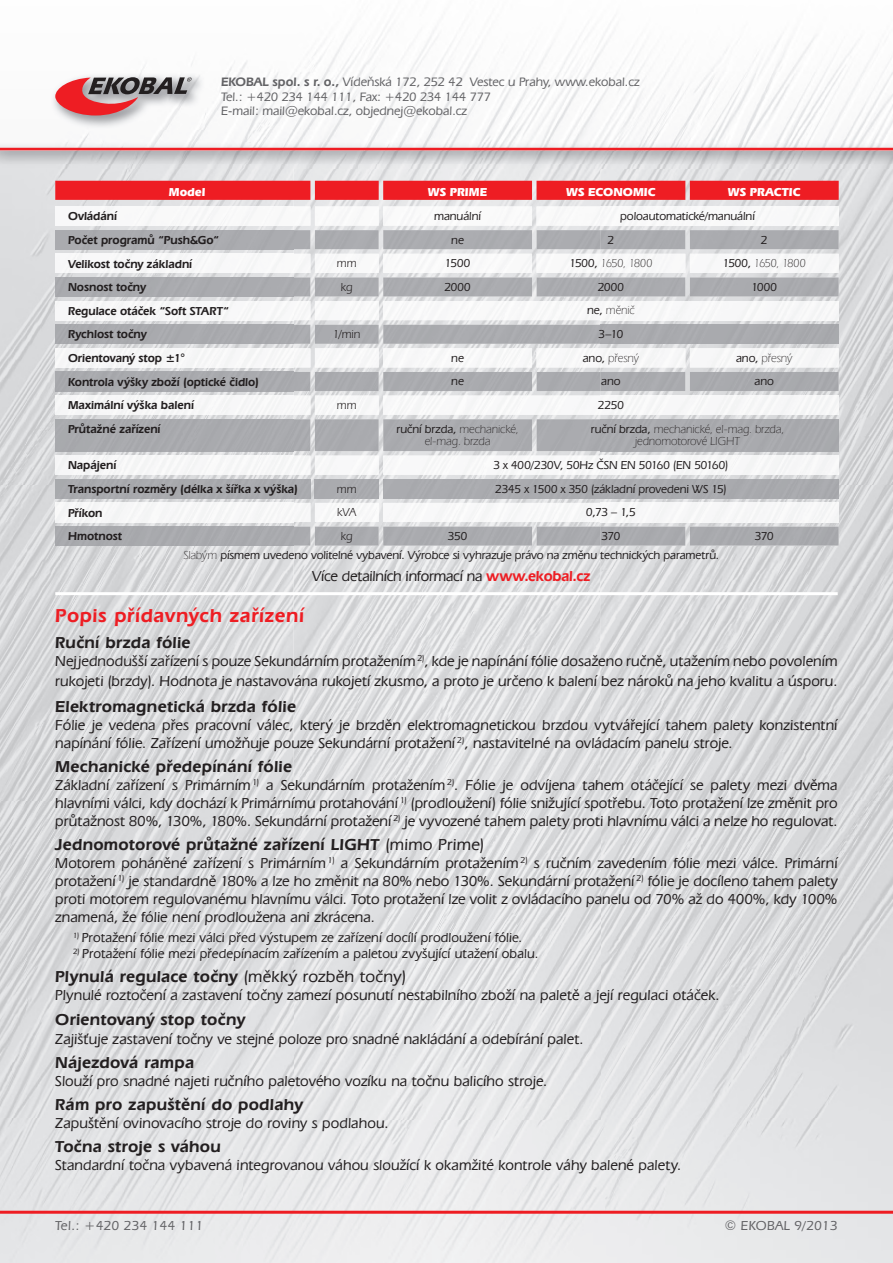
<style>
.page{position:relative;width:893px;height:1263px;background:#fff}
.page>*{position:absolute;margin:0;border:0;box-sizing:border-box;transform-origin:0 0}
.t1{font:600 19.5px "Eras IT Cby BTCE";letter-spacing:.03em;color:#ee1d23;scale:1.04 1}
.t2{font:600 16.5px "Eras IT Cby BTCE";letter-spacing:.015em;color:#231f20;scale:1.04 1}
.t3{font:500 15px/18px "Eras IT Cby BTCE";letter-spacing:.005em;color:#231f20}
.t4{font:500 15px "Eras IT Cby BTCE";letter-spacing:-.015em;color:#231f20}
.t5{font:500 13.5px "Eras IT Cby BTCE";letter-spacing:.01em;color:#231f20}
.t6{font:500 13.5px "Eras IT Cby BTCE";letter-spacing:.03em;color:#636366}
.t7{font:500 12.75px/14.2px "Eras IT Cby BTCE";color:#636366}
.t8{font:600 12px "Eras IT Cby BTCE";letter-spacing:-.005em;color:#231f20}
.t9{font:500 12px "Eras IT Cby BTCE";letter-spacing:-.005em;color:#231f20}
.t10{font:300 12px/12px "Eras IT Cby BTCE";letter-spacing:-.01em;color:#231f20;text-align:center}
.t11{font:700 12px "Eras IT Cby BTCE";letter-spacing:-.005em;color:#fff}
.t12{font:12px "Eras IT Cby BTCE";letter-spacing:-.005em;color:#231f20}
.s1{font-weight:600}
.s2{font-weight:500}
.s3{font-weight:300}
.s4{font-weight:600;color:#ee1d23}
</style>
<div class="page">
<img style="left:0;top:24px;width:893px;height:1239px">
<hr style="left:0;top:1211px;width:893px;height:3px;background:#ee1d23">
<hr style="left:0;top:148px;width:893px;height:2px;background:#ee1d23">
<img style="left:55px;top:503px;width:784px;height:19px">
<img style="left:55px;top:456px;width:784px;height:19px">
<img style="left:55px;top:396px;width:784px;height:19px">
<img style="left:55px;top:348px;width:784px;height:19px">
<img style="left:55px;top:301px;width:784px;height:19px">
<img style="left:55px;top:254px;width:784px;height:19px">
<img style="left:55px;top:206px;width:784px;height:20px">
<img style="left:55px;top:526px;width:784px;height:20px">
<div style="left:383px;top:479px;width:456px;height:19px;background:#a9aaae"></div>
<img style="left:315px;top:479px;width:64px;height:19px">
<div style="left:55px;top:479px;width:255px;height:19px;background:#a8aaad"></div>
<div style="left:55px;top:419px;width:784px;height:32px;background:#a9aaae"></div>
<div style="left:55px;top:372px;width:784px;height:19px;background:#a9aaae"></div>
<div style="left:55px;top:325px;width:784px;height:19px;background:#a9aaae"></div>
<img style="left:55px;top:277px;width:784px;height:20px">
<div style="left:55px;top:230px;width:784px;height:19px;background:#aaabaf"></div>
<svg style="left:55px;top:181px;width:784px;height:19px;background:#ed2328"></svg>
<img style="left:51px;top:73px;width:154px;height:56px">
<svg style="left:55px;top:77px;width:137px;height:39px;background:#b88588"></svg>
<hr style="left:55px;top:592px;width:783px;height:3px;background:#fff">
<p class="t7" style="left:221px;top:76px;width:420px"><span class="s1">EKOBAL spol. s r. o.,</span> Vídeňská 172, 252 42 Vestec u Prahy, www.ekobal.cz<br>Tel.: +420 234 144 111, Fax: +420 234 144 777<br>E-mail: mail@ekobal.cz, objednej@ekobal.cz</p>
<p class="t11" style="left:169px;top:187px;width:38px">Model</p>
<p class="t11" style="left:428px;top:187px;width:61px">WS PRIME</p>
<p class="t11" style="left:566px;top:187px;width:91px">WS ECONOMIC</p>
<p class="t11" style="left:728px;top:187px;width:74px">WS PRACTIC</p>
<p class="t8" style="left:68px;top:212px;width:51px">Ovládání</p>
<p class="t9" style="left:434px;top:212px;width:48px">manuální</p>
<p class="t9" style="left:620px;top:212px;width:136px">poloautomatické/manuální</p>
<p class="t8" style="left:68px;top:236px;width:152px">Počet programů “Push&amp;Go“</p>
<p class="t9" style="left:451px;top:235px;width:14px">ne</p>
<p class="t9" style="left:608px;top:235px;width:8px">2</p>
<p class="t9" style="left:761px;top:235px;width:8px">2</p>
<p class="t8" style="left:68px;top:259px;width:126px">Velikost točny základní</p>
<p class="t12" style="left:337px;top:259px;width:21px">mm</p>
<p class="t9" style="left:445px;top:259px;width:27px">1500</p>
<p class="t10" style="left:569px;top:258px;width:84px"><span class="s2">1500,</span> 1650, 1800</p>
<p class="t10" style="left:723px;top:258px;width:84px"><span class="s2">1500,</span> 1650, 1800</p>
<p class="t8" style="left:68px;top:283px;width:80px">Nosnost točny</p>
<p class="t12" style="left:341px;top:283px;width:13px">kg</p>
<p class="t9" style="left:444px;top:283px;width:28px">2000</p>
<p class="t9" style="left:598px;top:283px;width:28px">2000</p>
<p class="t9" style="left:751px;top:283px;width:27px">1000</p>
<p class="t8" style="left:68px;top:306px;width:162px">Regulace otáček “Soft START“</p>
<p class="t10" style="left:587px;top:306px;width:49px"><span class="s2">ne,</span> měnič</p>
<p class="t8" style="left:68px;top:330px;width:80px">Rychlost točny</p>
<p class="t12" style="left:333px;top:330px;width:29px">1/min</p>
<p class="t9" style="left:599px;top:330px;width:26px">3–10</p>
<p class="t8" style="left:68px;top:354px;width:118px">Orientovaný stop ±1°</p>
<p class="t9" style="left:451px;top:353px;width:14px">ne</p>
<p class="t10" style="left:583px;top:353px;width:58px"><span class="s2">ano,</span> přesný</p>
<p class="t10" style="left:736px;top:353px;width:58px"><span class="s2">ano,</span> přesný</p>
<p class="t8" style="left:68px;top:377px;width:192px">Kontrola výšky zboží (optické čidlo)</p>
<p class="t9" style="left:451px;top:377px;width:14px">ne</p>
<p class="t9" style="left:601px;top:377px;width:21px">ano</p>
<p class="t9" style="left:754px;top:377px;width:21px">ano</p>
<p class="t8" style="left:68px;top:401px;width:127px">Maximální výška balení</p>
<p class="t12" style="left:337px;top:401px;width:21px">mm</p>
<p class="t9" style="left:598px;top:401px;width:27px">2250</p>
<p class="t8" style="left:68px;top:425px;width:94px">Průtažné zařízení</p>
<p class="t10" style="left:396px;top:424px;width:124px"><span class="s2">ruční brzda,</span> mechanické, el-mag. brzda</p>
<p class="t10" style="left:591px;top:424px;width:195px"><span class="s2">ruční brzda,</span> mechanické, el-mag. brzda, jednomotorové LIGHT</p>
<p class="t8" style="left:68px;top:461px;width:50px">Napájení</p>
<p class="t9" style="left:493px;top:461px;width:237px">3 x 400/230V, 50Hz ČSN EN 50160 (EN 50160)</p>
<p class="t8" style="left:68px;top:485px;width:231px">Transportní rozměry (délka x šířka x výška)</p>
<p class="t12" style="left:337px;top:484px;width:21px">mm</p>
<p class="t9" style="left:495px;top:484px;width:233px">2345 x 1500 x 350 (základní provedeni WS 15)</p>
<p class="t8" style="left:68px;top:508px;width:36px">Příkon</p>
<p class="t12" style="left:337px;top:508px;width:21px">kVA</p>
<p class="t9" style="left:586px;top:508px;width:51px">0,73 – 1,5</p>
<p class="t8" style="left:68px;top:532px;width:55px">Hmotnost</p>
<p class="t12" style="left:341px;top:532px;width:13px">kg</p>
<p class="t9" style="left:448px;top:532px;width:21px">350</p>
<p class="t9" style="left:601px;top:532px;width:20px">370</p>
<p class="t9" style="left:755px;top:532px;width:20px">370</p>
<p class="t9" style="left:183px;top:551px;width:537px"><span class="s3">Slabým</span> písmem uvedeno volitelné vybavení. Výrobce si vyhrazuje právo na změnu technických parametrů.</p>
<p class="t4" style="left:312px;top:571px;width:280px">Více detailních informací na <span class="s4">www.ekobal.cz</span></p>
<h1 class="t1" style="left:55px;top:609px;width:241px">Popis přídavných zařízení</h1>
<p class="t2" style="left:55px;top:636px;width:132px">Ruční brzda fólie</p>
<p class="t3" style="left:55px;top:652px;width:784px;line-height:19.8px">Nejjednodušší zařízení s pouze Sekundárním protažením <sup>2)</sup>, kde je napínání fólie dosaženo ručně, utažením nebo povolením rukojeti (brzdy). Hodnota je nastavována rukojetí zkusmo, a proto je určeno k balení bez nároků na jeho kvalitu a úsporu.</p>
<p class="t2" style="left:55px;top:700px;width:233px">Elektromagnetická brzda fólie</p>
<p class="t3" style="left:55px;top:717px;width:784px">Fólie je vedena přes pracovní válec, který je brzděn elektromagnetickou brzdou vytvářející tahem palety konzistentní napínání fólie. Zařízení umožňuje pouze Sekundární protažení <sup>2)</sup>, nastavitelné na ovládacím panelu stroje.</p>
<p class="t2" style="left:55px;top:760px;width:229px">Mechanické předepínání fólie</p>
<p class="t3" style="left:55px;top:777px;width:784px;text-align:justify">Základní zařízení s Primárním <sup>1)</sup> a Sekundárním protažením <sup>2)</sup>. Fólie je odvíjena tahem otáčející se palety mezi dvěma hlavními válci, kdy dochází k Primárnímu protahování <sup>1)</sup> (prodloužení) fólie snižující spotřebu. Toto protažení lze změnit pro průtažnost 80%, 130%, 180%. Sekundární protažení <sup>2)</sup> je vyvozené tahem palety proti hlavnímu válci a nelze ho regulovat.</p>
<p class="t2" style="left:55px;top:838px;width:414px">Jednomotorové průtažné zařízení LIGHT <span class="s2">(mimo Prime)</span></p>
<p class="t3" style="left:55px;top:855px;width:784px;text-align:justify">Motorem poháněné zařízení s Primárním <sup>1)</sup> a Sekundárním protažením <sup>2)</sup> s ručním zavedením fólie mezi válce. Primární protažení <sup>1)</sup> je standardně 180% a lze ho změnit na 80% nebo 130%. Sekundární protažení <sup>2)</sup> fólie je docíleno tahem palety proti motorem regulovanému hlavnímu válci. Toto protažení lze volit z ovládacího panelu od 70% až do 400%, kdy 100% znamená, že fólie není prodloužena ani zkrácena.</p>
<p class="t5" style="left:73px;top:933px;width:451px"><sup>1)</sup> Protažení fólie mezi válci před výstupem ze zařízení docílí prodloužení fólie.</p>
<p class="t5" style="left:73px;top:949px;width:467px"><sup>2)</sup> Protažení fólie mezi předepínacím zařízením a paletou zvyšující utažení obalu.</p>
<p class="t2" style="left:55px;top:971px;width:339px">Plynulá regulace točny <span class="s2">(měkký rozběh točny)</span></p>
<p class="t3" style="left:55px;top:988px;width:666px">Plynulé roztočení a zastavení točny zamezí posunutí nestabilního zboží na paletě a její regulaci otáček.</p>
<p class="t2" style="left:55px;top:1013px;width:184px">Orientovaný stop točny</p>
<p class="t3" style="left:55px;top:1032px;width:530px">Zajiš uje zastavení točny ve stejné poloze pro snadné nakládání a odebírání palet.</p>
<p class="t2" style="left:55px;top:1057px;width:135px">Nájezdová rampa</p>
<p class="t3" style="left:55px;top:1074px;width:493px">Slouží pro snadné najeti ručního paletového vozíku na točnu balicího stroje.</p>
<p class="t2" style="left:55px;top:1099px;width:240px">Rám pro zapuštění do podlahy</p>
<p class="t3" style="left:55px;top:1116px;width:335px">Zapuštění ovinovacího stroje do roviny s podlahou.</p>
<p class="t2" style="left:55px;top:1141px;width:161px">Točna stroje s váhou</p>
<p class="t3" style="left:55px;top:1158px;width:627px">Standardní točna vybavená integrovanou váhou sloužící k okamžité kontrole váhy balené palety.</p>
<p class="t6" style="left:55px;top:1221px;width:149px">Tel.: +420 234 144 111</p>
<p class="t6" style="left:725px;top:1221px;width:114px">© EKOBAL 9/2013</p>
</div>
